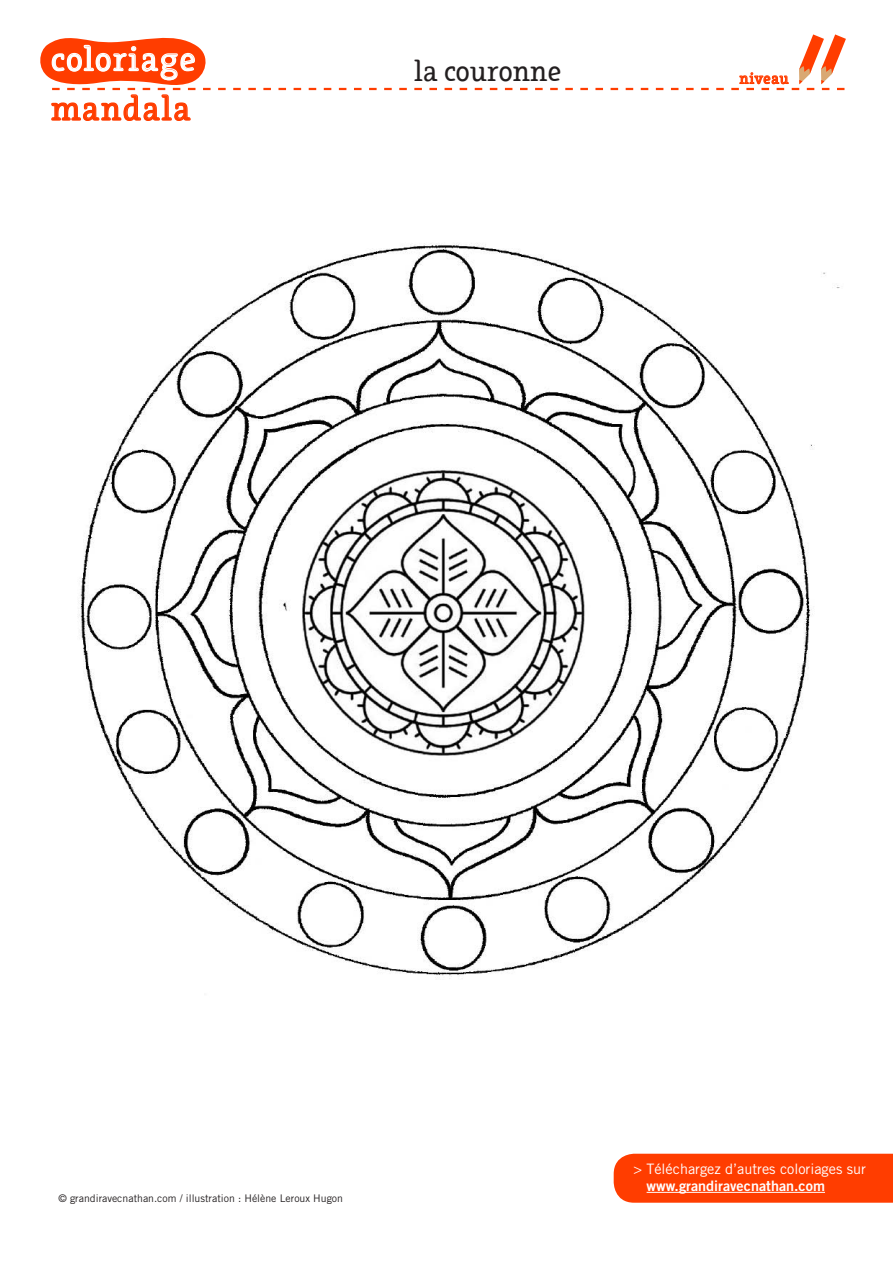
<style>
.page{position:relative;width:893px;height:1263px;background:#fff}
.page>*{position:absolute;margin:0;border:0;box-sizing:border-box;transform-origin:0 0}
.t1{font:33px "Efja";letter-spacing:.05em;color:#fff}
.t2{font:33px "Efja";letter-spacing:.05em;color:#ff3d00}
.t3{font:28.5px "Efja";color:#231f20}
.t4{font:15px "Efja";letter-spacing:.025em;color:#ff3d00}
.t5{font:14.4px "Trade Gothic";color:#fff}
.t6{font:14.4px "Trade Gothic Bold Two";color:#fff}
.t7{font:10.5px "Trade Gothic";color:#231f20}
</style>
<div class="page">
<div style="left:614px;top:1154px;width:279px;height:49px;background:#ff3d00"></div>
<hr style="left:647px;top:1192px;width:178px;height:1px;background:#fff">
<svg style="left:40px;top:34px;width:806px;height:87px"></svg>
<img style="left:78px;top:243px;width:762px;height:736px">
<h1 class="t1" style="left:51px;top:39px;width:146px">coloriage</h1>
<h1 class="t2" style="left:51px;top:89px;width:141px">mandala</h1>
<h2 class="t3" style="left:414px;top:54px;width:149px">la couronne</h2>
<h3 class="t4" style="left:739px;top:69px;width:51px">niveau</h3>
<p class="t7" style="left:58px;top:1192px;width:286px">© grandiravecnathan.com / illustration : Hélène Leroux Hugon</p>
<h3 class="t5" style="left:633px;top:1160px;width:234px">&gt; Téléchargez d’autres coloriages sur</h3>
<h3 class="t6" style="left:647px;top:1177px;width:180px">www.grandiravecnathan.com</h3>
</div>
